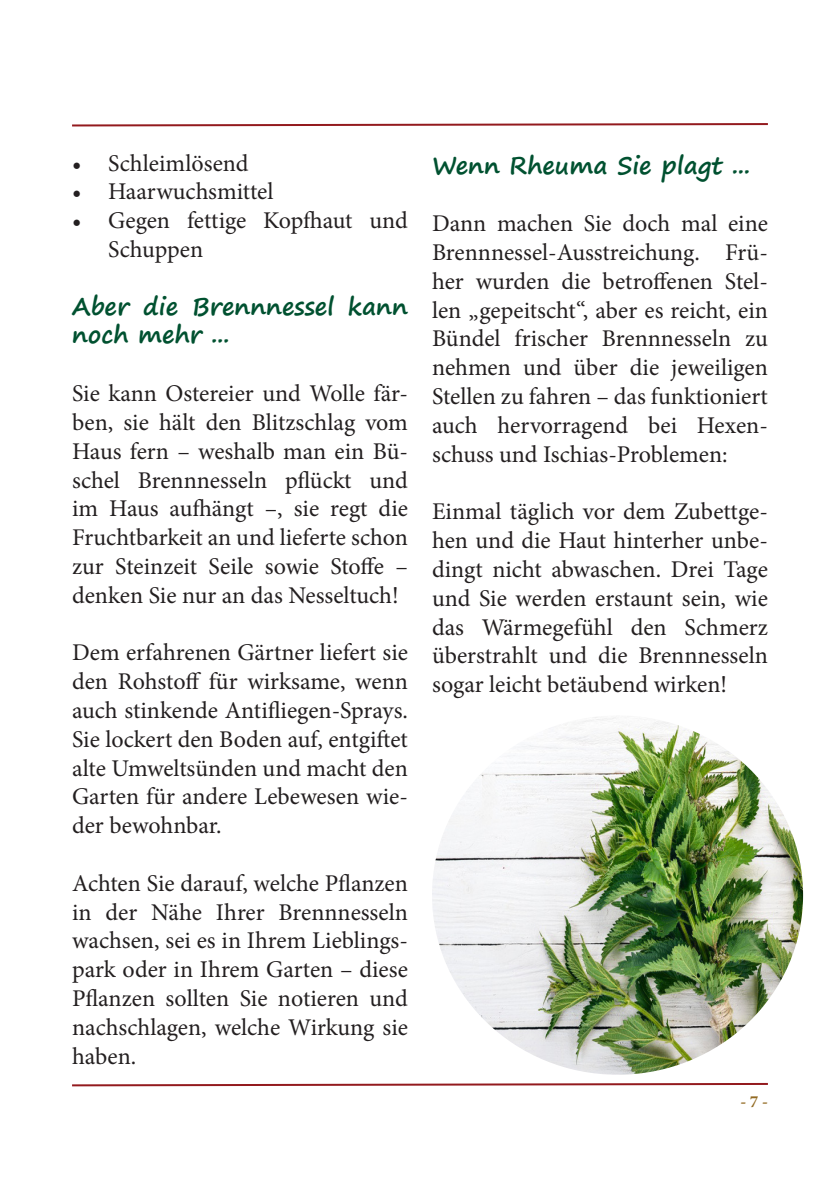
<style>
.page{position:relative;width:840px;height:1191px;background:#fff}
.page>*{position:absolute;margin:0;border:0;box-sizing:border-box;transform-origin:0 0}
.t1{font:24px/28.8px "Minion Pro";color:#231f20;text-align:justify}
.t2{font:700 24px/28.8px "Segoe Print";color:#005130}
.t3{font:700 17px "Minion Pro";color:#926a22}
</style>
<div class="page">
<svg style="left:72px;top:123px;width:696px;height:4px"></svg>
<svg style="left:72px;top:1082px;width:696px;height:5px"></svg>
<img style="left:432px;top:717px;width:370px;height:357px">
<p class="t1" style="left:72px;top:149px;width:178px">• Schleimlösend</p>
<p class="t1" style="left:72px;top:177px;width:203px">• Haarwuchsmittel</p>
<p class="t1" style="left:108px;top:206px;width:301px;text-indent:-36px">• Gegen fettige Kopfhaut und<br>Schuppen</p>
<p class="t2" style="left:72px;top:291px;width:337px">Aber die Brennnessel kann noch mehr ...</p>
<p class="t1" style="left:72px;top:379px;width:337px">Sie kann Ostereier und Wolle fär&shy;ben, sie hält den Blitzschlag vom Haus fern – weshalb man ein Bü&shy;schel Brennnesseln pflückt und im Haus aufhängt –, sie regt die Fruchtbarkeit an und lieferte schon zur Steinzeit Seile sowie Stoffe – denken Sie nur an das Nesseltuch!</p>
<p class="t1" style="left:72px;top:638px;width:337px">Dem erfahrenen Gärtner liefert sie den Rohstoff für wirksame, wenn auch stinkende Antifliegen-Sprays.<br>Sie lockert den Boden auf, entgiftet alte Umweltsünden und macht den Garten für andere Lebewesen wie&shy;der bewohnbar.</p>
<p class="t1" style="left:72px;top:869px;width:337px">Achten Sie darauf, welche Pflanzen in der Nähe Ihrer Brennnesseln wachsen, sei es in Ihrem Lieblings&shy;park oder in Ihrem Garten – diese Pflanzen sollten Sie notieren und nachschlagen, welche Wirkung sie haben.</p>
<p class="t2" style="left:432px;top:150px;width:319px">Wenn Rheuma Sie plagt ...</p>
<p class="t1" style="left:432px;top:209px;width:337px">Dann machen Sie doch mal eine Brennnessel-Ausstreichung. Frü&shy;her wurden die betroffenen Stel&shy;len „gepeitscht“, aber es reicht, ein Bündel frischer Brennnesseln zu nehmen und über die jeweiligen Stellen zu fahren – das funktioniert auch hervorragend bei Hexen&shy;schuss und Ischias-Problemen:</p>
<p class="t1" style="left:432px;top:497px;width:337px">Einmal täglich vor dem Zubettge&shy;hen und die Haut hinterher unbe&shy;dingt nicht abwaschen. Drei Tage und Sie werden erstaunt sein, wie das Wärmegefühl den Schmerz überstrahlt und die Brennnesseln sogar leicht betäubend wirken!</p>
<p class="t3" style="left:740px;top:1089px;width:29px">- 7 -</p>
</div>
